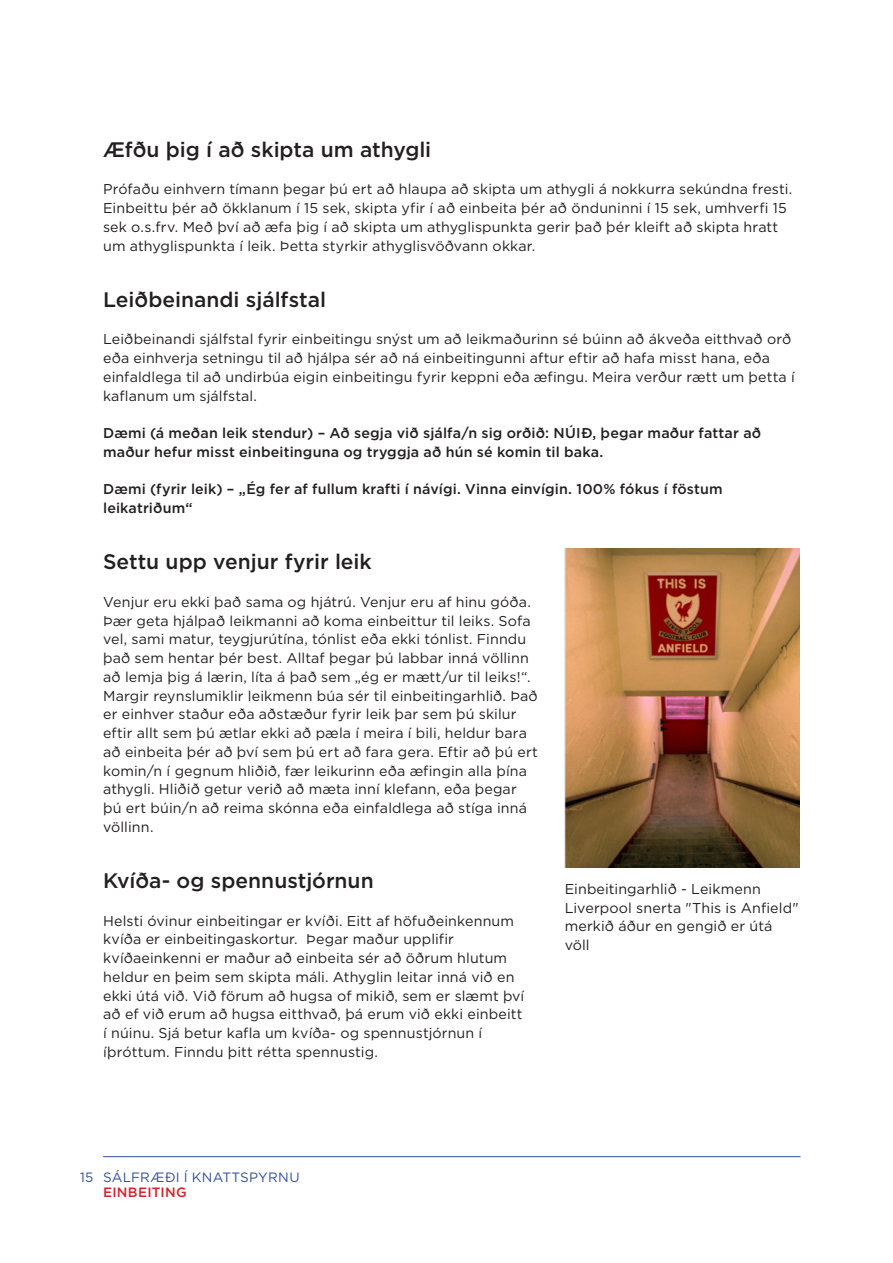
<style>
.page{position:relative;width:893px;height:1263px;background:#fff}
.page>*{position:absolute;margin:0;border:0;box-sizing:border-box;transform-origin:0 0}
.Paragraph_Style_1{font:500 21px "Gotham";color:#231f20}
.meginmál{font:14.25px/18.8px "Gotham";letter-spacing:.01em;color:#231f20}
.meginmál-2{font:500 14.25px/18.8px "Gotham";letter-spacing:.01em;color:#231f20}
.t1{font:13.5px "Gotham";letter-spacing:.015em;color:#304f9e}
.t2{font:500 13.5px "Gotham";letter-spacing:.02em;color:#d1232a}
</style>
<div class="page">
<hr style="left:103px;top:1156px;width:697px;height:1px;background:#304f9e">
<img style="left:565px;top:549px;width:234px;height:318px">
<p class="Paragraph_Style_1" style="left:103px;top:136px;width:330px">Æfðu þig í að skipta um athygli</p>
<p class="meginmál" style="left:103px;top:180px;width:691px">Prófaðu einhvern tímann þegar þú ert að hlaupa að skipta um athygli á nokkurra sekúndna fresti.<br>Einbeittu þér að ökklanum í 15 sek, skipta yfir í að einbeita þér að önduninni í 15 sek, umhverfi 15 sek o.s.frv. Með því að æfa þig í að skipta um athyglispunkta gerir það þér kleift að skipta hratt um athyglispunkta í leik. Þetta styrkir athyglisvöðvann okkar.</p>
<p class="Paragraph_Style_1" style="left:103px;top:286px;width:225px">Leiðbeinandi sjálfstal</p>
<p class="meginmál" style="left:103px;top:330px;width:693px">Leiðbeinandi sjálfstal fyrir einbeitingu snýst um að leikmaðurinn sé búinn að ákveða eitthvað orð eða einhverja setningu til að hjálpa sér að ná einbeitingunni aftur eftir að hafa misst hana, eða einfaldlega til að undirbúa eigin einbeitingu fyrir keppni eða æfingu. Meira verður rætt um þetta í kaflanum um sjálfstal.</p>
<p class="meginmál-2" style="left:103px;top:423px;width:660px">Dæmi (á meðan leik stendur) – Að segja við sjálfa/n sig orðið: NÚIÐ, þegar maður fattar að maður hefur misst einbeitinguna og tryggja að hún sé komin til baka.</p>
<p class="meginmál-2" style="left:103px;top:480px;width:621px">Dæmi (fyrir leik) – „Ég fer af fullum krafti í návígi. Vinna einvígin. 100% fókus í föstum leikatriðum“</p>
<p class="Paragraph_Style_1" style="left:103px;top:548px;width:270px">Settu upp venjur fyrir leik</p>
<p class="meginmál" style="left:103px;top:592px;width:436px">Venjur eru ekki það sama og hjátrú. Venjur eru af hinu góða.<br>Þær geta hjálpað leikmanni að koma einbeittur til leiks. Sofa vel, sami matur, teygjurútína, tónlist eða ekki tónlist. Finndu það sem hentar þér best. Alltaf þegar þú labbar inná völlinn að lemja þig á lærin, líta á það sem „ég er mætt/ur til leiks!“.<br>Margir reynslumiklir leikmenn búa sér til einbeitingarhlið. Það er einhver staður eða aðstæður fyrir leik þar sem þú skilur eftir allt sem þú ætlar ekki að pæla í meira í bili, heldur bara að einbeita þér að því sem þú ert að fara gera. Eftir að þú ert komin/n í gegnum hliðið, fær leikurinn eða æfingin alla þína athygli. Hliðið getur verið að mæta inní klefann, eða þegar þú ert búin/n að reima skónna eða einfaldlega að stíga inná völlinn.</p>
<p class="Paragraph_Style_1" style="left:103px;top:867px;width:272px">Kvíða- og spennustjórnun</p>
<p class="meginmál" style="left:103px;top:911px;width:412px">Helsti óvinur einbeitingar er kvíði. Eitt af höfuðeinkennum</p>
<p class="meginmál" style="left:103px;top:930px;width:352px">kvíða er einbeitingaskortur. Þegar maður upplifir</p>
<p class="meginmál" style="left:103px;top:948px;width:405px">kvíðaeinkenni er maður að einbeita sér að öðrum hlutum</p>
<p class="meginmál" style="left:103px;top:967px;width:413px">heldur en þeim sem skipta máli. Athyglin leitar inná við en</p>
<p class="meginmál" style="left:103px;top:986px;width:423px">ekki útá við. Við förum að hugsa of mikið, sem er slæmt því</p>
<p class="meginmál" style="left:103px;top:1005px;width:421px">að ef við erum að hugsa eitthvað, þá erum við ekki einbeitt</p>
<p class="meginmál" style="left:103px;top:1023px;width:381px">í núinu. Sjá betur kafla um kvíða- og spennustjórnun í</p>
<p class="meginmál" style="left:103px;top:1042px;width:276px">íþróttum. Finndu þitt rétta spennustig.</p>
<p class="meginmál" style="left:565px;top:879px;width:236px">Einbeitingarhlið - Leikmenn<br>Liverpool snerta "This is Anfield" merkið áður en gengið er útá völl</p>
<p class="t1" style="left:80px;top:1168px;width:221px">15 SÁLFRÆÐI Í KNATTSPYRNU</p>
<p class="t2" style="left:103px;top:1183px;width:85px">EINBEITING</p>
</div>
